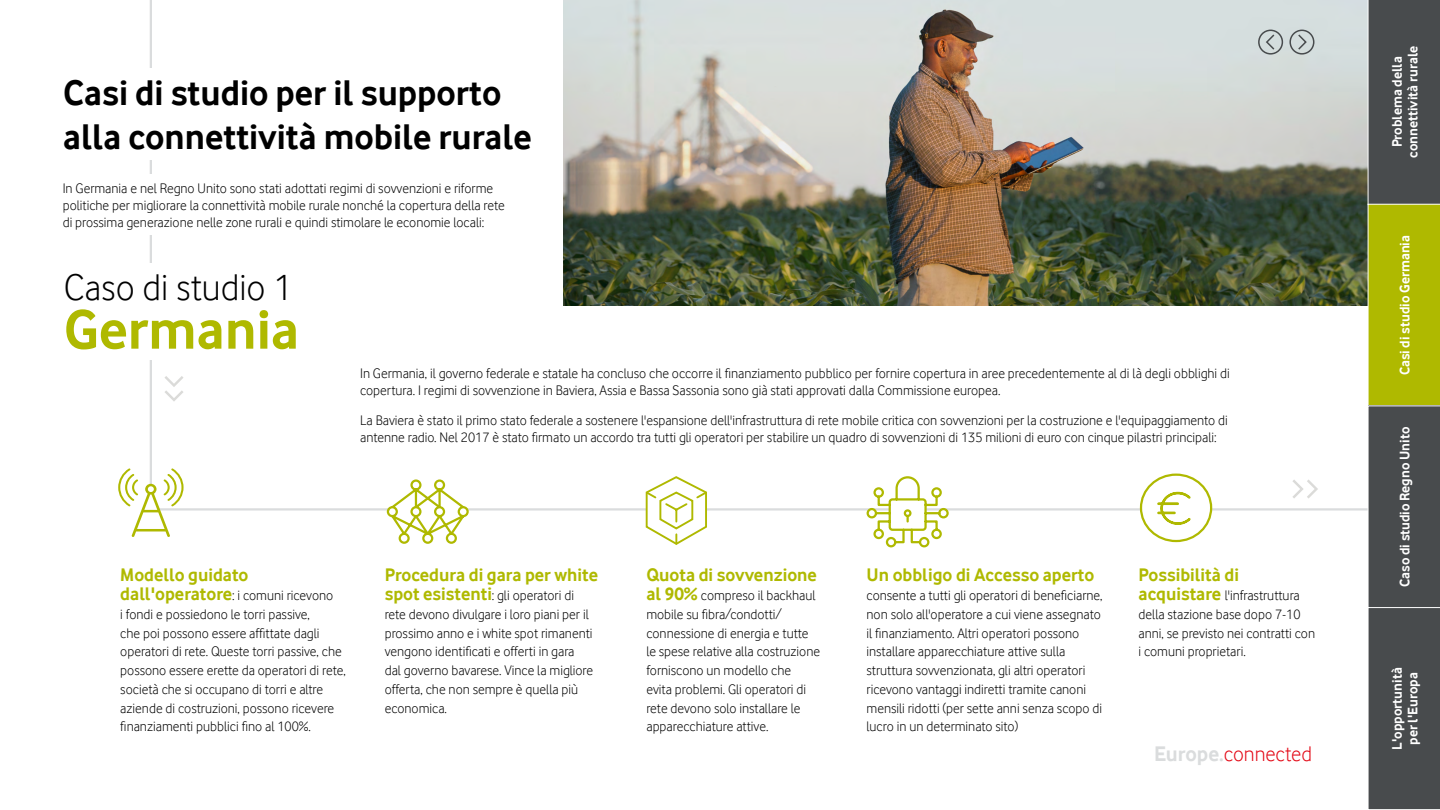
<style>
.page{position:relative;width:1440px;height:810px;background:#fff}
.page>*{position:absolute;margin:0;border:0;box-sizing:border-box;transform-origin:0 0}
.RED_BAND{font:700 57.75px "Vodafone Rg";color:#afb900}
.RED_BAND-2{font:38.25px "Vodafone Lt";color:#000}
.PAGE_TITLE{font:700 36.75px/44.1px "Vodafone Rg";color:#000}
.t1{font:21.75px "Vodafone Lt";color:#e30613}
.SUB_HEADER{font:700 18.75px "Vodafone Rg";color:#afb900}
.SUB_HEADER-2{font:14.25px/18.8px "Vodafone Lt";color:#000}
.BODY{font:14.25px/17.1px "Vodafone Lt";color:#000}
.t2{font:700 14.25px/15.8px "Vodafone Rg";color:#fff;text-align:center}
.s1{font-family:"Vodafone Rg";font-weight:700;font-size:18.75px;color:#afb900}
.s2{font-family:"Vodafone Rg";font-weight:700;color:#dadcdd}
</style>
<div class="page">
<hr style="left:150px;top:0;width:2px;height:485px;background:#dadcdd">
<hr style="left:159px;top:508px;width:1281px;height:3px;background:#dadcdd">
<div style="left:54px;top:175px;width:464px;height:60px;background:#fff"></div>
<div style="left:53px;top:69px;width:489px;height:91px;background:#fff"></div>
<img style="left:563px;top:1px;width:805px;height:304px">
<div style="left:53px;top:263px;width:279px;height:97px;background:#fff"></div>
<svg style="left:865px;top:476px;width:85px;height:72px"></svg>
<svg style="left:1139px;top:473px;width:74px;height:70px"></svg>
<svg style="left:118px;top:468px;width:66px;height:69px"></svg>
<svg style="left:386px;top:479px;width:84px;height:65px"></svg>
<svg style="left:644px;top:476px;width:64px;height:69px"></svg>
<svg style="left:164px;top:376px;width:20px;height:25px"></svg>
<svg style="left:1292px;top:479px;width:26px;height:20px"></svg>
<div style="left:1289px;top:30px;width:25px;height:25px;border:2px solid #484b4d;border-radius:50%"></div>
<svg style="left:1297px;top:33px;width:11px;height:18px"></svg>
<div style="left:1258px;top:30px;width:25px;height:25px;border:2px solid #484b4d;border-radius:50%"></div>
<svg style="left:1265px;top:33px;width:11px;height:18px"></svg>
<svg style="left:1368px;top:0;width:72px;height:810px;background:#64693d"></svg>
<p class="PAGE_TITLE" style="left:63px;top:70px;width:470px">Casi di studio per il supporto alla connettività mobile rurale</p>
<p class="BODY" style="left:63px;top:179px;width:444px">In Germania e nel Regno Unito sono stati adottati regimi di sovvenzioni e riforme politiche per migliorare la connettività mobile rurale nonché la copertura della rete di prossima generazione nelle zone rurali e quindi stimolare le economie locali:</p>
<p class="RED_BAND-2" style="left:64px;top:266px;width:230px">Caso di studio 1</p>
<p class="RED_BAND" style="left:64px;top:296px;width:237px">Germania</p>
<p class="BODY" style="left:360px;top:365px;width:871px">In Germania, il governo federale e statale ha concluso che occorre il finanziamento pubblico per fornire copertura in aree precedentemente al di là degli obblighi di copertura. I regimi di sovvenzione in Baviera, Assia e Bassa Sassonia sono già stati approvati dalla Commissione europea.</p>
<p class="BODY" style="left:360px;top:412px;width:869px">La Baviera è stato il primo stato federale a sostenere l'espansione dell'infrastruttura di rete mobile critica con sovvenzioni per la costruzione e l'equipaggiamento di antenne radio. Nel 2017 è stato firmato un accordo tra tutti gli operatori per stabilire un quadro di sovvenzioni di 135 milioni di euro con cinque pilastri principali:</p>
<p class="SUB_HEADER" style="left:120px;top:564px;width:130px">Modello guidato</p>
<p class="SUB_HEADER-2" style="left:120px;top:586px;width:227px"><span class="s1">dall'operatore</span>: i comuni ricevono<br>i fondi e possiedono le torri passive,<br>che poi possono essere affittate dagli operatori di rete. Queste torri passive, che possono essere erette da operatori di rete, società che si occupano di torri e altre aziende di costruzioni, possono ricevere finanziamenti pubblici fino al 100%.</p>
<p class="SUB_HEADER" style="left:385px;top:564px;width:215px">Procedura di gara per white</p>
<p class="SUB_HEADER-2" style="left:385px;top:586px;width:210px"><span class="s1">spot esistenti</span>: gli operatori di rete devono divulgare i loro piani per il prossimo anno e i white spot rimanenti vengono identificati e offerti in gara dal governo bavarese. Vince la migliore offerta, che non sempre è quella più economica.</p>
<p class="SUB_HEADER" style="left:646px;top:564px;width:172px">Quota di sovvenzione</p>
<p class="SUB_HEADER-2" style="left:646px;top:586px;width:175px"><span class="s1">al 90%</span> compreso il backhaul mobile su fibra/condotti/ connessione di energia e tutte le spese relative alla costruzione forniscono un modello che evita problemi. Gli operatori di rete devono solo installare le apparecchiature attive.</p>
<p class="SUB_HEADER" style="left:867px;top:564px;width:229px">Un obbligo di Accesso aperto</p>
<p class="SUB_HEADER-2" style="left:867px;top:586px;width:237px">consente a tutti gli operatori di beneficiarne, non solo all'operatore a cui viene assegnato il finanziamento. Altri operatori possono installare apparecchiature attive sulla struttura sovvenzionata, gli altri operatori ricevono vantaggi indiretti tramite canoni mensili ridotti (per sette anni senza scopo di lucro in un determinato sito)</p>
<p class="SUB_HEADER" style="left:1139px;top:564px;width:102px">Possibilità di</p>
<p class="SUB_HEADER-2" style="left:1139px;top:586px;width:178px"><span class="s1">acquistare</span> l'infrastruttura della stazione base dopo 7-10 anni, se previsto nei contratti con i comuni proprietari.</p>
<h3 class="t1" style="left:1154px;top:742px;width:159px"><span class="s2">Europe.</span>connected</h3>
<p class="t2" style="left:1389px;top:158px;width:113px;rotate:-90deg">Problema della connettività rurale</p>
<p class="t2" style="left:1397px;top:375px;width:142px;rotate:-90deg">Casi di studio Germania</p>
<p class="t2" style="left:1397px;top:587px;width:162px;rotate:-90deg">Caso di studio Regno Unito</p>
<p class="t2" style="left:1389px;top:750px;width:84px;rotate:-90deg">L'opportunità</p>
<p class="t2" style="left:1405px;top:745px;width:74px;rotate:-90deg">per l'Europa</p>
</div>
